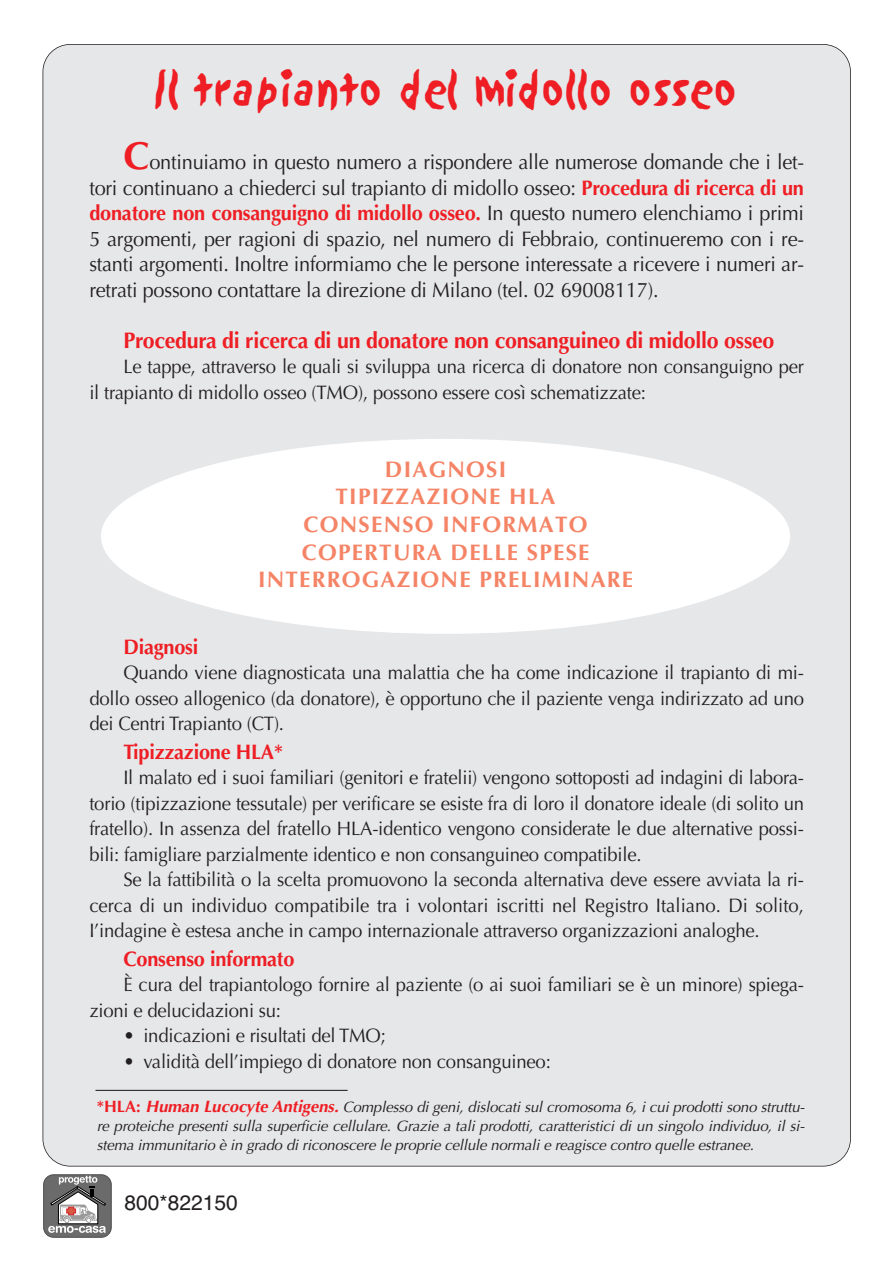
<style>
.page{position:relative;width:893px;height:1263px;background:#fff}
.page>*{position:absolute;margin:0;border:0;box-sizing:border-box;transform-origin:0 0}
.t1{font:45px "Sand";letter-spacing:-.025em;color:#ee1e24;scale:.85 1}
.t2{font:700 22.5px/27.6px "Optima";letter-spacing:.055em;color:#f58466;text-align:center}
.t3{font:700 22.5px "Optima";letter-spacing:-.01em;color:#ee1e24;scale:.95 1}
.t4{font:21px/25.5px "Optima";letter-spacing:-.01em;color:#231f20;text-align:justify;scale:.95 1}
.t5{font:700 21px "Optima";letter-spacing:-.01em;color:#ee1e24;scale:.95 1}
.t6{font:21px "Helvetica";color:#231f20}
.t7{font:19.5px/25.5px "Optima";letter-spacing:-.01em;color:#231f20;text-align:justify;scale:.95 1}
.t8{font:italic 15px/18.8px "Optima";letter-spacing:-.01em;color:#231f20;text-align:justify}
.s1{font-weight:700;font-size:39px;color:#ee1e24}
.s2{font-weight:700;color:#ee1e24}
.s3{font-weight:700;font-style:normal;font-size:16.5px;color:#ee1e24}
.s4{font-weight:700;font-size:16.5px;color:#ee1e24}
</style>
<div class="page">
<div style="left:43px;top:44px;width:807px;height:1122px;background:#e6e7e9;border-radius:27px"></div>
<div style="left:43px;top:1175px;width:68px;height:63px;background:#6b6b6b;border:1px solid #4d4d4d;border-radius:10px"></div>
<svg style="left:48px;top:1176px;width:58px;height:57px"></svg>
<div style="left:101px;top:439px;width:689px;height:195px;background:#fff;border-radius:50%"></div>
<hr style="left:95px;top:1090px;width:252px;height:1px;background:#231f20">
<h1 class="t1" style="left:155px;top:70px;width:687px">Il trapianto del midollo osseo</h1>
<p class="t4" style="left:89px;top:152px;width:753px;text-indent:34px"><span class="s1">C</span>ontinuiamo in questo numero a rispondere alle numerose domande che i let&shy;tori continuano a chiederci sul trapianto di midollo osseo: <span class="s2">Procedura di ricerca di un donatore non consanguigno di midollo osseo.</span> In questo numero elenchiamo i primi 5 argomenti, per ragioni di spazio, nel numero di Febbraio, continueremo con i re&shy;stanti argomenti. Inoltre informiamo che le persone interessate a ricevere i numeri ar&shy;retrati possono contattare la direzione di Milano (tel. 02 69008117).</p>
<p class="t3" style="left:123px;top:331px;width:686px">Procedura di ricerca di un donatore non consanguineo di midollo osseo</p>
<p class="t7" style="left:89px;top:356px;width:753px;text-indent:34px">Le tappe, attraverso le quali si sviluppa una ricerca di donatore non consanguigno per il trapianto di midollo osseo (TMO), possono essere così schematizzate:</p>
<p class="t2" style="left:258px;top:458px;width:376px">DIAGNOSI<br>TIPIZZAZIONE HLA<br>CONSENSO INFORMATO<br>COPERTURA DELLE SPESE<br>INTERROGAZIONE PRELIMINARE</p>
<p class="t5" style="left:123px;top:638px;width:80px">Diagnosi</p>
<p class="t7" style="left:89px;top:662px;width:753px;text-indent:34px">Quando viene diagnosticata una malattia che ha come indicazione il trapianto di mi&shy;dollo osseo allogenico (da donatore), è opportuno che il paziente venga indirizzato ad uno dei Centri Trapianto (CT).</p>
<p class="t5" style="left:123px;top:743px;width:169px">Tipizzazione HLA*</p>
<p class="t7" style="left:89px;top:767px;width:753px;text-indent:34px">Il malato ed i suoi familiari (genitori e fratelii) vengono sottoposti ad indagini di labora&shy;torio (tipizzazione tessutale) per verificare se esiste fra di loro il donatore ideale (di solito un fratello). In assenza del fratello HLA-identico vengono considerate le due alternative possi&shy;bili: famigliare parzialmente identico e non consanguineo compatibile.</p>
<p class="t7" style="left:89px;top:869px;width:753px;text-indent:34px">Se la fattibilità o la scelta promuovono la seconda alternativa deve essere avviata la ri&shy;cerca di un individuo compatibile tra i volontari iscritti nel Registro Italiano. Di solito, I’indagine è estesa anche in campo internazionale attraverso organizzazioni analoghe.</p>
<p class="t5" style="left:123px;top:950px;width:182px">Consenso informato</p>
<p class="t7" style="left:89px;top:974px;width:753px;text-indent:34px">È cura del trapiantologo fornire al paziente (o ai suoi familiari se è un minore) spiega&shy;zioni e delucidazioni su:</p>
<p class="t7" style="left:123px;top:1025px;width:278px">• indicazioni e risultati del TMO;</p>
<p class="t7" style="left:123px;top:1050px;width:451px">• validità dell’impiego di donatore non consanguineo:</p>
<p class="t8" style="left:97px;top:1099px;width:709px"><span class="s3">*HLA:</span> <span class="s4">Human Lucocyte Antigens.</span> Complesso di geni, dislocati sul cromosoma 6, i cui prodotti sono struttu&shy;re proteiche presenti sulla superficie cellulare. Grazie a tali prodotti, caratteristici di un singolo individuo, il si&shy;stema immunitario è in grado di riconoscere le proprie cellule normali e reagisce contro quelle estranee.</p>
<p class="t6" style="left:125px;top:1195px;width:115px">800*822150</p>
</div>
